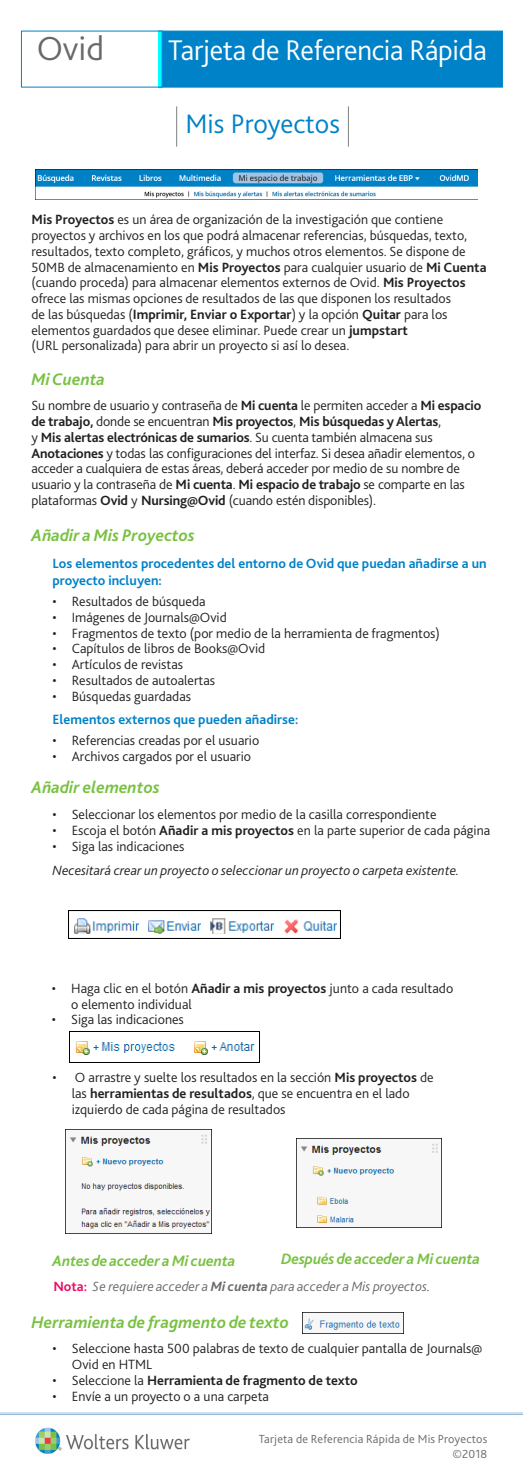
<style>
.page{position:relative;width:523px;height:1475px;background:#fff}
.page>*{position:absolute;margin:0;border:0;box-sizing:border-box;transform-origin:0 0}
.t1{font:300 35px "Bliss 2";color:#69696c}
.t2{font:300 29.75px "Bliss 2";letter-spacing:-.01em;color:#fff}
.t3{font:300 28px "Bliss 2";color:#0082c8}
.t4{font:italic 700 17.5px "Bliss 2";color:#79c142}
.t5{font:italic 700 15.75px "Bliss 2";letter-spacing:-.01em;color:#79c142}
.t6{font:300 14px/15.8px "Bliss 2";color:#231f20}
.t7{font:700 14px/16.8px "Bliss 2";color:#0082c8}
.t8{font:italic 300 14px/24.5px "Bliss 2";color:#231f20}
.t9{font:italic 300 14px "Bliss 2";color:#69696c}
.t10{font:700 14px "Bliss 2";color:#231f20}
.t11{font:300 12.25px/14.7px "Bliss 2";letter-spacing:.015em;color:#69696c;text-align:right}
.s1{font-weight:700}
.s2{font-weight:300;color:#231f20}
.s3{font-style:normal}
.s4{font-weight:700;font-style:normal;color:#e50f63}
.s5{font-style:normal;font-size:12.25px;color:#231f20}
.s6{font-weight:300}
</style>
<div class="page">
<hr style="left:176px;top:106px;width:1px;height:41px;background:#7e8083">
<hr style="left:348px;top:106px;width:1px;height:41px;background:#7e8083">
<hr style="left:0;top:1412px;width:523px;height:2px;background:#98bada">
<hr style="left:0;top:1410px;width:523px;height:3px;background:#fff">
<img style="left:36px;top:169px;width:441px;height:29px">
<img style="left:69px;top:910px;width:271px;height:28px">
<img style="left:69px;top:1031px;width:190px;height:31px">
<div style="left:158px;top:31px;width:345px;height:57px;background:#0082c8;border:1px solid #0082c8"></div>
<div style="left:21px;top:31px;width:142px;height:57px;background:#fff;border:1px solid #0082c8"></div>
<img style="left:35px;top:1427px;width:155px;height:27px">
<img style="left:297px;top:1138px;width:145px;height:89px">
<img style="left:66px;top:1129px;width:145px;height:100px">
<img style="left:302px;top:1312px;width:101px;height:21px">
<p class="t1" style="left:37px;top:27px;width:69px">Ovid</p>
<p class="t2" style="left:168px;top:32px;width:320px">Tarjeta de Referencia Rápida</p>
<p class="t3" style="left:185px;top:107px;width:156px">Mis Proyectos</p>
<p class="t6" style="left:32px;top:211px;width:456px"><span class="s1">Mis Proyectos</span> es un área de organización de la investigación que contiene proyectos y archivos en los que podrá almacenar referencias, búsquedas, texto, resultados, texto completo, gráficos, y muchos otros elementos. Se dispone de 50MB de almacenamiento en <span class="s1">Mis Proyectos</span> para cualquier usuario de <span class="s1">Mi Cuenta </span>(cuando proceda) para almacenar elementos externos de Ovid. <span class="s1">Mis Proyectos </span>ofrece las mismas opciones de resultados de las que disponen los resultados<br>de las búsquedas (<span class="s1">Imprimir, Enviar o Exportar</span>) y la opción <span class="s1">Quitar</span> para los elementos guardados que desee eliminar. Puede crear un <span class="s1">jumpstart<br></span>(URL personalizada) para abrir un proyecto si así lo desea.</p>
<p class="t4" style="left:32px;top:368px;width:75px">Mi Cuenta</p>
<p class="t6" style="left:32px;top:397px;width:451px">Su nombre de usuario y contraseña de <span class="s1">Mi cuenta</span> le permiten acceder a <span class="s1">Mi espacio de trabajo,</span> donde se encuentran <span class="s1">Mis proyectos</span>, <span class="s1">Mis búsquedas y Alertas</span>,<br>y <span class="s1">Mis alertas electrónicas de sumarios</span>. Su cuenta también almacena sus <span class="s1">Anotaciones</span> y todas las configuraciones del interfaz. Si desea añadir elementos, o acceder a cualquiera de estas áreas, deberá acceder por medio de su nombre de usuario y la contraseña de <span class="s1">Mi cuenta</span>. <span class="s1">Mi espacio de trabajo</span> se comparte en las plataformas <span class="s1">Ovid</span> y <span class="s1">Nursing@Ovid</span> (cuando estén disponibles).</p>
<p class="t4" style="left:32px;top:524px;width:165px">Añadir a Mis Proyectos</p>
<p class="t7" style="left:52px;top:554px;width:436px">Los elementos procedentes del entorno de Ovid que puedan añadirse a un proyecto incluyen:</p>
<p class="t6" style="left:52px;top:593px;width:155px">• Resultados de búsqueda</p>
<p class="t6" style="left:52px;top:609px;width:176px">• Imágenes de Journals@Ovid</p>
<p class="t6" style="left:52px;top:624px;width:389px">• Fragmentos de texto (por medio de la herramienta de fragmentos)</p>
<p class="t6" style="left:52px;top:640px;width:214px">• Capítulos de libros de Books@Ovid</p>
<p class="t6" style="left:52px;top:656px;width:132px">• Artículos de revistas</p>
<p class="t6" style="left:52px;top:672px;width:164px">• Resultados de autoalertas</p>
<p class="t7" style="left:52px;top:683px;width:247px;line-height:23.8px"><span class="s2">• Búsquedas guardadas<br></span>Elementos externos que pueden añadirse:</p>
<p class="t6" style="left:52px;top:732px;width:208px">• Referencias creadas por el usuario</p>
<p class="t6" style="left:52px;top:748px;width:200px">• Archivos cargados por el usuario</p>
<p class="t4" style="left:32px;top:776px;width:130px">Añadir elementos</p>
<p class="t6" style="left:52px;top:806px;width:386px">• Seleccionar los elementos por medio de la casilla correspondiente</p>
<p class="t6" style="left:52px;top:822px;width:439px">• Escoja el botón <span class="s1">Añadir a mis proyectos</span> en la parte superior de cada página</p>
<p class="t8" style="left:52px;top:833px;width:408px"><span class="s3">• Siga las indicaciones<br></span>Necesitará crear un proyecto o seleccionar un proyecto o carpeta existente.</p>
<p class="t6" style="left:71px;top:980px;width:384px;text-indent:-19px">• Haga clic en el botón <span class="s1">Añadir a mis proyectos</span> junto a cada resultado o elemento individual</p>
<p class="t6" style="left:52px;top:1011px;width:133px">• Siga las indicaciones</p>
<p class="t6" style="left:72px;top:1069px;width:363px;text-indent:-19px">• O arrastre y suelte los resultados en la sección <span class="s1">Mis proyectos</span> de las <span class="s1">herramientas de resultados</span>, que se encuentra en el lado izquierdo de cada página de resultados</p>
<p class="t5" style="left:52px;top:1250px;width:184px">Antes de acceder a Mi cuenta</p>
<p class="t5" style="left:281px;top:1249px;width:201px">Después de acceder a Mi cuenta</p>
<p class="t9" style="left:53px;top:1276px;width:378px"><span class="s4">Nota:</span> Se requiere acceder a <span class="s1">Mi cuenta</span> para acceder a Mis proyectos<span class="s5">.</span></p>
<p class="t4" style="left:32px;top:1311px;width:259px">Herramienta de fragmento de texto</p>
<p class="t6" style="left:72px;top:1340px;width:412px;text-indent:-19px">• Seleccione hasta 500 palabras de texto de cualquier pantalla de Journals@<br>Ovid en HTML</p>
<p class="t10" style="left:53px;top:1371px;width:307px"><span class="s6">• Seleccione la</span> Herramienta de fragmento de texto</p>
<p class="t6" style="left:53px;top:1387px;width:218px">• Envíe a un proyecto o a una carpeta</p>
<p class="t11" style="left:259px;top:1431px;width:230px">Tarjeta de Referencia Rápida de Mis Proyectos ©2018</p>
</div>
